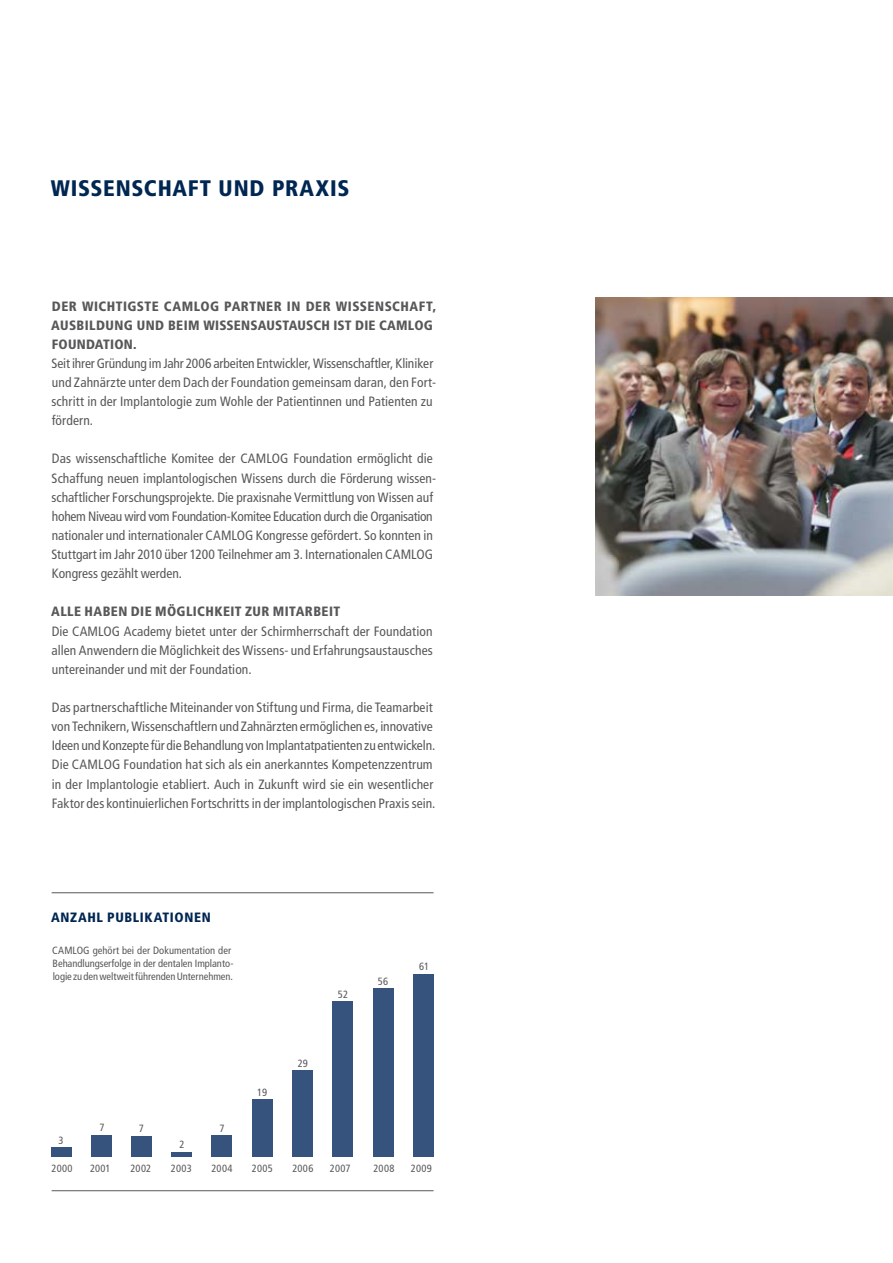
<style>
.page{position:relative;width:893px;height:1263px;background:#fff}
.page>*{position:absolute;margin:0;border:0;box-sizing:border-box;transform-origin:0 0}
.t1{font:900 condensed 22.5px "Frutiger LT Std";letter-spacing:.035em;color:#002652}
.t2{font:condensed 13.5px/19px "Frutiger LT Std";color:#58585a}
.t3{font:900 condensed 13.5px/19px "Frutiger LT Std";letter-spacing:.035em;color:#58585a}
.t4{font:900 condensed 13.5px "Frutiger LT Std";letter-spacing:.05em;color:#002652}
.t5{font:condensed 10.5px/12.8px "Frutiger LT Std";color:#58585a}
</style>
<div class="page">
<img style="left:595px;top:298px;width:298px;height:297px">
<hr style="left:52px;top:893px;width:382px;height:1px;background:#58585a">
<hr style="left:52px;top:1190px;width:382px;height:1px;background:#58585a">
<div style="left:51px;top:1148px;width:20px;height:9px;background:#36537d"></div>
<div style="left:91px;top:1136px;width:21px;height:21px;background:#36537d"></div>
<div style="left:131px;top:1136px;width:20px;height:20px;background:#36537d"></div>
<div style="left:172px;top:1152px;width:20px;height:5px;background:#36537d"></div>
<div style="left:212px;top:1136px;width:20px;height:21px;background:#36537d"></div>
<div style="left:252px;top:1099px;width:20px;height:58px;background:#36537d"></div>
<div style="left:292px;top:1070px;width:21px;height:87px;background:#36537d"></div>
<div style="left:332px;top:1002px;width:21px;height:155px;background:#36537d"></div>
<div style="left:373px;top:988px;width:20px;height:169px;background:#36537d"></div>
<div style="left:413px;top:974px;width:20px;height:183px;background:#36537d"></div>
<h1 class="t1" style="left:51px;top:175px;width:300px">WISSENSCHAFT UND PRAXIS</h1>
<p class="t3" style="left:51px;top:296px;width:386px">DER WICHTIGSTE CAMLOG PARTNER IN DER WISSENSCHAFT,<br>AUSBILDUNG UND BEIM WISSENSAUSTAUSCH IST DIE CAMLOG<br>FOUNDATION.</p>
<p class="t2" style="left:52px;top:354px;width:386px">Seit ihrer Gründung im Jahr 2006 arbeiten Entwickler, Wissenschaftler, Kliniker und Zahnärzte unter dem Dach der Foundation gemeinsam daran, den Fort&shy;schritt in der Implantologie zum Wohle der Patientinnen und Patienten zu fördern.</p>
<p class="t2" style="left:52px;top:450px;width:386px">Das wissenschaftliche Komitee der CAMLOG Foundation ermöglicht die Schaffung neuen implantologischen Wissens durch die Förderung wissen&shy;schaftlicher Forschungsprojekte. Die praxisnahe Vermittlung von Wissen auf hohem Niveau wird vom Foundation-Komitee Education durch die Organisation nationaler und internationaler CAMLOG Kongresse gefördert. So konnten in Stuttgart im Jahr 2010 über 1200 Teilnehmer am 3. Internationalen CAMLOG Kongress gezählt werden.</p>
<p class="t3" style="left:51px;top:602px;width:290px">ALLE HABEN DIE MÖGLICHKEIT ZUR MITARBEIT</p>
<p class="t2" style="left:51px;top:622px;width:383px;text-align:justify">Die CAMLOG Academy bietet unter der Schirmherrschaft der Foundation allen Anwendern die Möglichkeit des Wissens- und Erfahrungsaustausches untereinander und mit der Foundation.</p>
<p class="t2" style="left:52px;top:698px;width:385px">Das partnerschaftliche Miteinander von Stiftung und Firma, die Teamarbeit von Technikern, Wissenschaftlern und Zahnärzten ermöglichen es, innovative Ideen und Konzepte für die Behandlung von Implantatpatienten zu entwickeln.<br>Die CAMLOG Foundation hat sich als ein anerkanntes Kompetenzzentrum in der Implantologie etabliert. Auch in Zukunft wird sie ein wesentlicher Faktor des kontinuierlichen Fortschritts in der implantologischen Praxis sein.</p>
<p class="t4" style="left:51px;top:910px;width:161px">ANZAHL PUBLIKATIONEN</p>
<p class="t5" style="left:52px;top:945px;width:183px">CAMLOG gehört bei der Dokumentation der<br>Behandlungserfolge in der dentalen Implanto&shy;logie zu den weltweit führenden Unternehmen.</p>
<p class="t5" style="left:59px;top:1134px;width:7px">3</p>
<p class="t5" style="left:99px;top:1122px;width:7px">7</p>
<p class="t5" style="left:139px;top:1122px;width:7px">7</p>
<p class="t5" style="left:180px;top:1139px;width:7px">2</p>
<p class="t5" style="left:219px;top:1123px;width:7px">7</p>
<p class="t5" style="left:257px;top:1086px;width:11px">19</p>
<p class="t5" style="left:298px;top:1057px;width:12px">29</p>
<p class="t5" style="left:338px;top:988px;width:12px">52</p>
<p class="t5" style="left:378px;top:975px;width:12px">56</p>
<p class="t5" style="left:419px;top:961px;width:12px">61</p>
<p class="t5" style="left:52px;top:1163px;width:23px">2000</p>
<p class="t5" style="left:90px;top:1163px;width:22px">2001</p>
<p class="t5" style="left:130px;top:1163px;width:22px">2002</p>
<p class="t5" style="left:171px;top:1163px;width:22px">2003</p>
<p class="t5" style="left:211px;top:1163px;width:22px">2004</p>
<p class="t5" style="left:252px;top:1163px;width:22px">2005</p>
<p class="t5" style="left:292px;top:1163px;width:22px">2006</p>
<p class="t5" style="left:330px;top:1163px;width:22px">2007</p>
<p class="t5" style="left:373px;top:1163px;width:22px">2008</p>
<p class="t5" style="left:411px;top:1163px;width:22px">2009</p>
</div>
